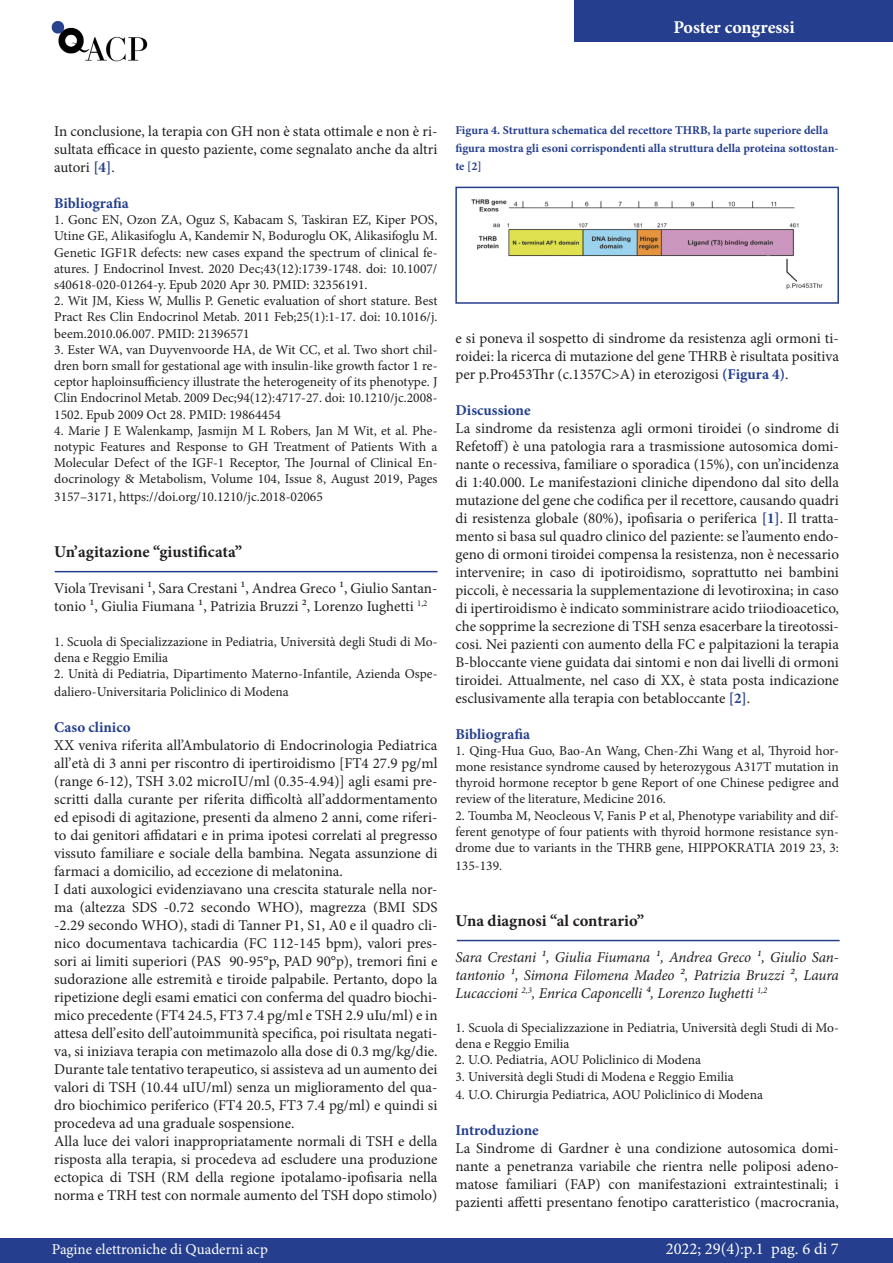
<style>
.page{position:relative;width:893px;height:1263px;background:#fff}
.page>*{position:absolute;margin:0;border:0;box-sizing:border-box;transform-origin:0 0}
.t1{font:700 18px "Minion Pro";letter-spacing:-.005em;color:#fff}
.t2{font:700 16.5px "Minion Pro";color:#231f20}
.t3{font:16.5px "Minion Pro";color:#fff}
.t4{font:15px/18px "Minion Pro";color:#231f20;text-align:justify}
.t5{font:italic 15px/18px "Minion Pro";letter-spacing:-.005em;color:#231f20;text-align:justify}
.t6{font:700 15px "Minion Pro";color:#253f8e}
.t7{font:15px "Minion Pro";color:#fff}
.t8{font:13.5px/16.2px "Minion Pro";color:#231f20;text-align:justify}
.t9{font:700 12px/18px "Minion Pro";color:#253f8e}
.s1{font-weight:700;color:#253f8e}
</style>
<div class="page">
<div style="left:575px;top:0;width:318px;height:41px;background:#253f8e"></div>
<img style="left:51px;top:21px;width:97px;height:41px">
<div style="left:0;top:1238px;width:893px;height:25px;background:#253f8e"></div>
<hr style="left:457px;top:940px;width:383px;height:1px;background:#253f8e">
<hr style="left:55px;top:571px;width:382px;height:1px;background:#253f8e">
<div style="left:455px;top:187px;width:384px;height:117px;border:2px solid #253f8e"></div>
<img style="left:471px;top:199px;width:352px;height:90px">
<p class="t1" style="left:673px;top:15px;width:123px">Poster congressi</p>
<p class="t4" style="left:54px;top:122px;width:385px">In conclusione, la terapia con GH non è stata ottimale e non è ri&shy;sultata efficace in questo paziente, come segnalato anche da altri autori <span class="s1">[4]</span>.</p>
<p class="t6" style="left:54px;top:193px;width:76px">Bibliografia</p>
<p class="t8" style="left:54px;top:212px;width:385px">1. Gonc EN, Ozon ZA, Oguz S, Kabacam S, Taskiran EZ, Kiper POS, Utine GE, Alikasifoglu A, Kandemir N, Boduroglu OK, Alikasifoglu M.<br>Genetic IGF1R defects: new cases expand the spectrum of clinical fe&shy;atures. J Endocrinol Invest. 2020 Dec;43(12):1739-1748. doi: 10.1007/ s40618-020-01264-y. Epub 2020 Apr 30. PMID: 32356191.</p>
<p class="t8" style="left:54px;top:293px;width:385px">2. Wit JM, Kiess W, Mullis P. Genetic evaluation of short stature. Best Pract Res Clin Endocrinol Metab. 2011 Feb;25(1):1-17. doi: 10.1016/j. beem.2010.06.007. PMID: 21396571</p>
<p class="t8" style="left:54px;top:341px;width:385px">3. Ester WA, van Duyvenvoorde HA, de Wit CC, et al. Two short chil&shy;dren born small for gestational age with insulin-like growth factor 1 re&shy;ceptor haploinsufficiency illustrate the heterogeneity of its phenotype. J Clin Endocrinol Metab. 2009 Dec;94(12):4717-27. doi: 10.1210/jc.2008- 1502. Epub 2009 Oct 28. PMID: 19864454</p>
<p class="t8" style="left:54px;top:422px;width:385px">4. Marie J E Walenkamp, Jasmijn M L Robers, Jan M Wit, et al. Phe&shy;notypic Features and Response to GH Treatment of Patients With a Molecular Defect of the IGF-1 Receptor, The Journal of Clinical En&shy;docrinology &amp; Metabolism, Volume 104, Issue 8, August 2019, Pages</p>
<p class="t8" style="left:54px;top:489px;width:270px">3157–3171, https://doi.org/10.1210/jc.2018-02065</p>
<p class="t2" style="left:54px;top:540px;width:189px">Un’agitazione “giustificata”</p>
<p class="t4" style="left:54px;top:580px;width:385px">Viola Trevisani 1, Sara Crestani 1, Andrea Greco 1, Giulio Santan&shy;tonio 1, Giulia Fiumana 1, Patrizia Bruzzi 2, Lorenzo Iughetti <sup>1,2</sup></p>
<p class="t8" style="left:54px;top:633px;width:385px">1. Scuola di Specializzazione in Pediatria, Università degli Studi di Mo&shy;dena e Reggio Emilia</p>
<p class="t8" style="left:54px;top:665px;width:385px;line-height:18px">2. Unità di Pediatria, Dipartimento Materno-Infantile, Azienda Ospe&shy;daliero-Universitaria Policlinico di Modena</p>
<p class="t6" style="left:54px;top:716px;width:78px">Caso clinico</p>
<p class="t4" style="left:54px;top:736px;width:385px">XX veniva riferita all’Ambulatorio di Endocrinologia Pediatrica all’età di 3 anni per riscontro di ipertiroidismo [FT4 27.9 pg/ml (range 6-12), TSH 3.02 microIU/ml (0.35-4.94)] agli esami pre&shy;scritti dalla curante per riferita difficoltà all’addormentamento ed episodi di agitazione, presenti da almeno 2 anni, come riferi&shy;to dai genitori affidatari e in prima ipotesi correlati al pregresso vissuto familiare e sociale della bambina. Negata assunzione di farmaci a domicilio, ad eccezione di melatonina.</p>
<p class="t4" style="left:54px;top:880px;width:385px">I dati auxologici evidenziavano una crescita staturale nella nor&shy;ma (altezza SDS -0.72 secondo WHO), magrezza (BMI SDS -2.29 secondo WHO), stadi di Tanner P1, S1, A0 e il quadro cli&shy;nico documentava tachicardia (FC 112-145 bpm), valori pres&shy;sori ai limiti superiori (PAS 90-95°p, PAD 90°p), tremori fini e sudorazione alle estremità e tiroide palpabile. Pertanto, dopo la ripetizione degli esami ematici con conferma del quadro biochi&shy;mico precedente (FT4 24.5, FT3 7.4 pg/ml e TSH 2.9 uIu/ml) e in attesa dell’esito dell’autoimmunità specifica, poi risultata negati&shy;va, si iniziava terapia con metimazolo alla dose di 0.3 mg/kg/die.<br>Durante tale tentativo terapeutico, si assisteva ad un aumento dei valori di TSH (10.44 uIU/ml) senza un miglioramento del qua&shy;dro biochimico periferico (FT4 20.5, FT3 7.4 pg/ml) e quindi si procedeva ad una graduale sospensione.</p>
<p class="t4" style="left:54px;top:1132px;width:385px">Alla luce dei valori inappropriatamente normali di TSH e della risposta alla terapia, si procedeva ad escludere una produzione ectopica di TSH (RM della regione ipotalamo-ipofisaria nella norma e TRH test con normale aumento del TSH dopo stimolo)</p>
<p class="t9" style="left:455px;top:121px;width:385px">Figura 4. Struttura schematica del recettore THRB, la parte superiore della figura mostra gli esoni corrispondenti alla struttura della proteina sottostan&shy;te [2]</p>
<p class="t4" style="left:455px;top:329px;width:385px">e si poneva il sospetto di sindrome da resistenza agli ormoni ti&shy;roidei: la ricerca di mutazione del gene THRB è risultata positiva per p.Pro453Thr (c.1357C&gt;A) in eterozigosi <span class="s1">(Figura 4)</span>.</p>
<p class="t6" style="left:455px;top:399px;width:77px">Discussione</p>
<p class="t4" style="left:455px;top:419px;width:385px">La sindrome da resistenza agli ormoni tiroidei (o sindrome di Refetoff) è una patologia rara a trasmissione autosomica domi&shy;nante o recessiva, familiare o sporadica (15%), con un’incidenza di 1:40.000. Le manifestazioni cliniche dipendono dal sito della mutazione del gene che codifica per il recettore, causando quadri di resistenza globale (80%), ipofisaria o periferica <span class="s1">[1]</span>. Il tratta&shy;mento si basa sul quadro clinico del paziente: se l’aumento endo&shy;geno di ormoni tiroidei compensa la resistenza, non è necessario intervenire; in caso di ipotiroidismo, soprattutto nei bambini piccoli, è necessaria la supplementazione di levotiroxina; in caso di ipertiroidismo è indicato somministrare acido triiodioacetico, che sopprime la secrezione di TSH senza esacerbare la tireotossi&shy;cosi. Nei pazienti con aumento della FC e palpitazioni la terapia B-bloccante viene guidata dai sintomi e non dai livelli di ormoni tiroidei. Attualmente, nel caso di XX, è stata posta indicazione esclusivamente alla terapia con betabloccante <span class="s1">[2]</span>.</p>
<p class="t6" style="left:455px;top:723px;width:76px">Bibliografia</p>
<p class="t8" style="left:455px;top:742px;width:385px">1. Qing-Hua Guo, Bao-An Wang, Chen-Zhi Wang et al, Thyroid hor&shy;mone resistance syndrome caused by heterozygous A317T mutation in thyroid hormone receptor b gene Report of one Chinese pedigree and review of the literature, Medicine 2016.</p>
<p class="t8" style="left:455px;top:807px;width:385px">2. Toumba M, Neocleous V, Fanis P et al, Phenotype variability and dif&shy;ferent genotype of four patients with thyroid hormone resistance syn&shy;drome due to variants in the THRB gene, HIPPOKRATIA 2019 23, 3:</p>
<p class="t8" style="left:455px;top:858px;width:48px">135-139.</p>
<p class="t2" style="left:455px;top:909px;width:190px">Una diagnosi “al contrario”</p>
<p class="t5" style="left:455px;top:948px;width:385px">Sara Crestani 1, Giulia Fiumana 1, Andrea Greco 1, Giulio San&shy;tantonio 1, Simona Filomena Madeo 2, Patrizia Bruzzi 2, Laura Lucaccioni <sup>2,3</sup>, Enrica Caponcelli ⁴, Lorenzo Iughetti <sup>1,2</sup></p>
<p class="t8" style="left:455px;top:1020px;width:385px">1. Scuola di Specializzazione in Pediatria, Università degli Studi di Mo&shy;dena e Reggio Emilia</p>
<p class="t8" style="left:455px;top:1052px;width:247px">2. U.O. Pediatria, AOU Policlinico di Modena</p>
<p class="t8" style="left:455px;top:1068px;width:280px">3. Università degli Studi di Modena e Reggio Emilia</p>
<p class="t8" style="left:455px;top:1086px;width:309px">4. U.O. Chirurgia Pediatrica, AOU Policlinico di Modena</p>
<p class="t6" style="left:455px;top:1119px;width:85px">Introduzione</p>
<p class="t4" style="left:455px;top:1139px;width:385px">La Sindrome di Gardner è una condizione autosomica domi&shy;nante a penetranza variabile che rientra nelle poliposi adeno&shy;matose familiari (FAP) con manifestazioni extraintestinali; i pazienti affetti presentano fenotipo caratteristico (macrocrania,</p>
<p class="t7" style="left:52px;top:1239px;width:217px">Pagine elettroniche di Quaderni acp</p>
<p class="t3" style="left:666px;top:1237px;width:175px">2022; 29(4):p.1 pag. 6 di 7</p>
</div>
